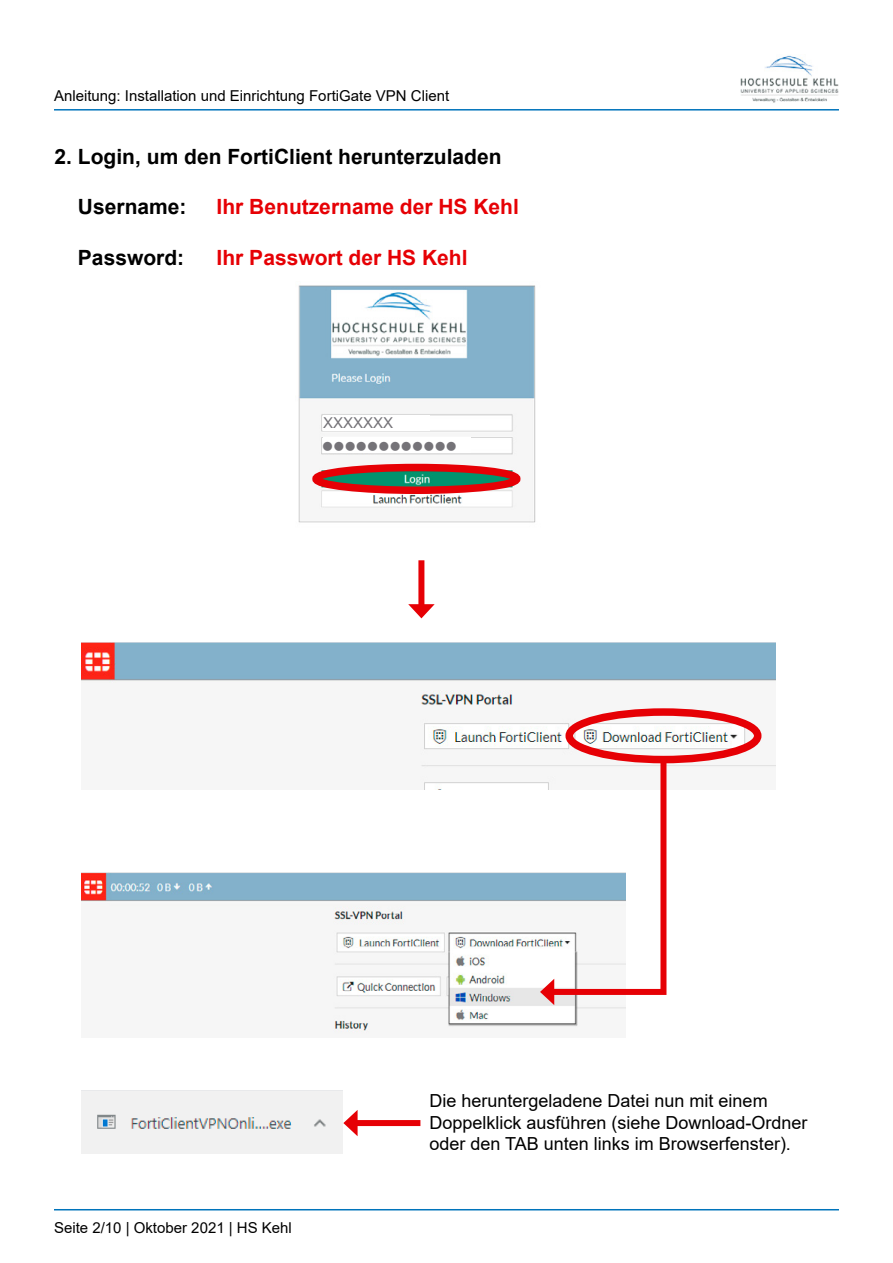
<style>
.page{position:relative;width:893px;height:1263px;background:#fff}
.page>*{position:absolute;margin:0;border:0;box-sizing:border-box;transform-origin:0 0}
.t1{font:700 21px "Arial";color:#000}
.t2{font:700 21px "Arial";color:#e60005}
.t3{font:18px/21.6px "Arial";color:#000}
.t4{font:15px "Arial";color:#000}
.t5{font:15px "Arial";color:#757378}
.t6{font:9px "Webdings";color:#757378}
</style>
<div class="page">
<img style="left:740px;top:55px;width:99px;height:48px">
<hr style="left:54px;top:109px;width:785px;height:2px;background:#0074bb">
<hr style="left:54px;top:1209px;width:785px;height:1px;background:#0074bb">
<img style="left:298px;top:285px;width:238px;height:238px">
<div style="left:312px;top:464px;width:208px;height:30px;border:8px solid #e60005;border-radius:50%"></div>
<img style="left:81px;top:642px;width:694px;height:148px">
<div style="left:565px;top:708px;width:196px;height:55px;border:8px solid #e60005;border-radius:50%"></div>
<img style="left:81px;top:872px;width:545px;height:162px">
<svg style="left:540px;top:753px;width:129px;height:252px"></svg>
<img style="left:82px;top:1090px;width:261px;height:64px">
<div style="left:352px;top:1120px;width:68px;height:6px;background:#e60005"></div>
<svg style="left:343px;top:1110px;width:15px;height:26px"></svg>
<div style="left:418px;top:560px;width:6px;height:49px;background:#e60005"></div>
<svg style="left:408px;top:604px;width:27px;height:14px"></svg>
<div style="left:323px;top:415px;width:106px;height:15px;background:#fff"></div>
<div style="left:323px;top:438px;width:148px;height:15px;background:#fff"></div>
<p class="t4" style="left:54px;top:86px;width:397px">Anleitung: Installation und Einrichtung FortiGate VPN Client</p>
<p class="t1" style="left:55px;top:142px;width:448px">2. Login, um den FortiClient herunterzuladen</p>
<p class="t1" style="left:78px;top:192px;width:110px">Username:</p>
<p class="t2" style="left:217px;top:192px;width:304px">Ihr Benutzername der HS Kehl</p>
<p class="t1" style="left:78px;top:243px;width:108px">Password:</p>
<p class="t2" style="left:217px;top:243px;width:252px">Ihr Passwort der HS Kehl</p>
<p class="t5" style="left:323px;top:413px;width:72px">XXXXXXX</p>
<p class="t6" style="left:323px;top:442px;width:134px">■■■■■■■■■■■■</p>
<p class="t4" style="left:54px;top:1217px;width:239px">Seite 2/10 | Oktober 2021 | HS Kehl</p>
<p class="t3" style="left:429px;top:1090px;width:380px">Die heruntergeladene Datei nun mit einem<br>Doppelklick ausführen (siehe Download-Ordner oder den TAB unten links im Browserfenster).</p>
</div>
